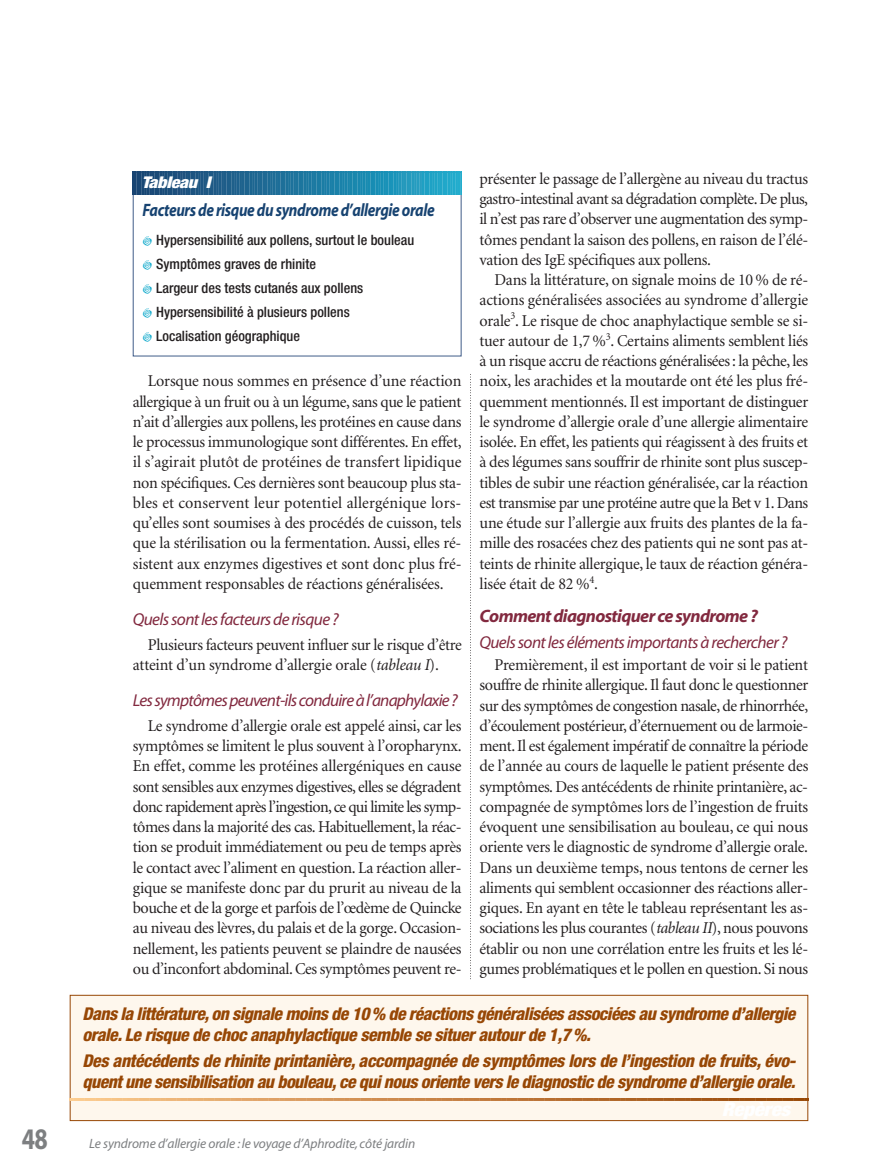
<style>
.page{position:relative;width:878px;height:1175px;background:#fff}
.page>*{position:absolute;margin:0;border:0;box-sizing:border-box;transform-origin:0 0}
.t1{font:700 30px "Myriad";color:#7d7f81;scale:.8 1}
.t2{font:italic 700 18px "Myriad";letter-spacing:-.025em;color:#174371;scale:.85 1}
.t3{font:italic 700 18px "Myriad";letter-spacing:-.035em;color:#82293f}
.t4{font:italic 800 condensed 17.7px/21px "Helvetica Neue";color:#974705}
.t5{font:italic 17.25px "Myriad";letter-spacing:-.035em;color:#82293f}
.t6{font:16.5px/20.2px "Minion";letter-spacing:-.02em;color:#231f20;text-align:justify}
.t7{font:italic 900 condensed 16.2px "Helvetica Neue";color:#fff;scale:1.11 1}
.t8{font:500 condensed 14.25px/24px "Helvetica Neue";color:#231f20}
.t9{font:italic 13.5px "Myriad";letter-spacing:-.01em;color:#7d7f81}
.s1{font-style:italic}
</style>
<div class="page">
<svg style="left:470px;top:374px;width:1px;height:605px"></svg>
<svg style="left:133px;top:172px;width:329px;height:22px;background:#247aa1"></svg>
<div style="left:70px;top:995px;width:737px;height:125px;background:#fef7ed"></div>
<div style="left:70px;top:994px;width:738px;height:126px;border:1px solid #974705"></div>
<svg style="left:70px;top:1098px;width:23px;height:22px"></svg>
<hr style="left:97px;top:1098px;width:2px;height:22px;background:#f9c78a">
<svg style="left:103px;top:1098px;width:109px;height:22px"></svg>
<hr style="left:216px;top:1098px;width:2px;height:22px;background:#e6ae71">
<svg style="left:222px;top:1098px;width:109px;height:22px"></svg>
<hr style="left:335px;top:1098px;width:2px;height:22px;background:#d59559">
<svg style="left:341px;top:1098px;width:17px;height:22px"></svg>
<hr style="left:362px;top:1098px;width:2px;height:22px;background:#d18f53">
<svg style="left:368px;top:1098px;width:82px;height:22px"></svg>
<hr style="left:454px;top:1098px;width:2px;height:22px;background:#c57f42">
<svg style="left:460px;top:1098px;width:17px;height:22px"></svg>
<hr style="left:481px;top:1098px;width:2px;height:22px;background:#c27a3d">
<svg style="left:487px;top:1098px;width:82px;height:22px"></svg>
<hr style="left:573px;top:1098px;width:2px;height:22px;background:#b46b2c">
<svg style="left:579px;top:1098px;width:17px;height:22px"></svg>
<hr style="left:600px;top:1098px;width:2px;height:22px;background:#b16728">
<svg style="left:606px;top:1098px;width:82px;height:22px"></svg>
<hr style="left:692px;top:1098px;width:2px;height:22px;background:#a55818">
<svg style="left:698px;top:1098px;width:17px;height:22px"></svg>
<hr style="left:719px;top:1098px;width:2px;height:22px;background:#a25414">
<svg style="left:725px;top:1098px;width:82px;height:22px"></svg>
<h1 class="t1" style="left:22px;top:1127px;width:34px">48</h1>
<p class="t7" style="left:142px;top:177px;width:66px">Tableau I</p>
<p class="t2" style="left:142px;top:203px;width:345px">Facteurs de risque du syndrome d’allergie orale</p>
<p class="t8" style="left:156px;top:229px;width:260px">Hypersensibilité aux pollens, surtout le bouleau Symptômes graves de rhinite<br>Largeur des tests cutanés aux pollens Hypersensibilité à plusieurs pollens Localisation géographique</p>
<p class="t6" style="left:133px;top:372px;width:330px;text-indent:15px">Lorsque nous sommes en présence d’une réaction allergique à un fruit ou à un légume, sans que le patient n’ait d’allergies aux pollens, les protéines en cause dans le processus immunologique sont différentes. En effet, il s’agirait plutôt de protéines de transfert lipidique non spécifiques. Ces dernières sont beaucoup plus sta&shy;bles et conservent leur potentiel allergénique lors&shy;qu’elles sont soumises à des procédés de cuisson, tels que la stérilisation ou la fermentation. Aussi, elles ré&shy;sistent aux enzymes digestives et sont donc plus fré&shy;quemment responsables de réactions généralisées.</p>
<p class="t5" style="left:133px;top:613px;width:207px">Quels sont les facteurs de risque ?</p>
<p class="t6" style="left:133px;top:635px;width:330px;text-indent:15px">Plusieurs facteurs peuvent influer sur le risque d’être atteint d’un syndrome d’allergie orale (<span class="s1">tableau I</span>).</p>
<p class="t5" style="left:133px;top:694px;width:326px">Les symptômes peuvent-ils conduire à l’anaphylaxie?</p>
<p class="t6" style="left:133px;top:716px;width:330px;text-indent:15px">Le syndrome d’allergie orale est appelé ainsi, car les symptômes se limitent le plus souvent à l’oropharynx.<br>En effet, comme les protéines allergéniques en cause sont sensibles aux enzymes digestives, elles se dégradent donc rapidement après l’ingestion,ce qui limite les symp&shy;tômes dans la majorité des cas. Habituellement, la réac&shy;tion se produit immédiatement ou peu de temps après le contact avec l’aliment en question. La réaction aller&shy;gique se manifeste donc par du prurit au niveau de la bouche et de la gorge et parfois de l’œdème de Quincke au niveau des lèvres, du palais et de la gorge. Occasion&shy;nellement, les patients peuvent se plaindre de nausées ou d’inconfort abdominal. Ces symptômes peuvent re-</p>
<p class="t6" style="left:479px;top:170px;width:330px">présenter le passage de l’allergène au niveau du tractus gastro-intestinal avant sa dégradation complète. De plus, il n’est pas rare d’observer une augmentation des symp&shy;tômes pendant la saison des pollens, en raison de l’élé&shy;vation des IgE spécifiques aux pollens.</p>
<p class="t6" style="left:479px;top:271px;width:330px;text-indent:15px">Dans la littérature, on signale moins de 10 % de ré&shy;actions généralisées associées au syndrome d’allergie orale<sup>3</sup>. Le risque de choc anaphylactique semble se si&shy;tuer autour de 1,7 %<sup>3</sup>. Certains aliments semblent liés à un risque accru de réactions généralisées : la pêche, les noix, les arachides et la moutarde ont été les plus fré&shy;quemment mentionnés. Il est important de distinguer le syndrome d’allergie orale d’une allergie alimentaire isolée. En effet, les patients qui réagissent à des fruits et à des légumes sans souffrir de rhinite sont plus suscep&shy;tibles de subir une réaction généralisée, car la réaction est transmise par une protéine autre que la Bet v 1. Dans une étude sur l’allergie aux fruits des plantes de la fa&shy;mille des rosacées chez des patients qui ne sont pas at&shy;teints de rhinite allergique, le taux de réaction généra&shy;lisée était de 82 %<sup>4</sup>.</p>
<p class="t3" style="left:479px;top:609px;width:280px">Comment diagnostiquer ce syndrome ?</p>
<p class="t5" style="left:479px;top:635px;width:309px">Quels sont les éléments importants à rechercher ?</p>
<p class="t6" style="left:479px;top:656px;width:330px;text-indent:15px">Premièrement, il est important de voir si le patient souffre de rhinite allergique. Il faut donc le questionner sur des symptômes de congestion nasale, de rhinorrhée, d’écoulement postérieur, d’éternuement ou de larmoie&shy;ment. Il est également impératif de connaître la période de l’année au cours de laquelle le patient présente des symptômes. Des antécédents de rhinite printanière, ac&shy;compagnée de symptômes lors de l’ingestion de fruits évoquent une sensibilisation au bouleau, ce qui nous oriente vers le diagnostic de syndrome d’allergie orale.<br>Dans un deuxième temps, nous tentons de cerner les aliments qui semblent occasionner des réactions aller&shy;giques. En ayant en tête le tableau représentant les as&shy;sociations les plus courantes (<span class="s1">tableau II</span>), nous pouvons établir ou non une corrélation entre les fruits et les lé&shy;gumes problématiques et le pollen en question. Si nous</p>
<p class="t4" style="left:82px;top:1005px;width:717px">Dans la littérature, on signale moins de 10% de réactions généralisées associées au syndrome d’allergie orale. Le risque de choc anaphylactique semble se situerautourde 1,7%.</p>
<p class="t4" style="left:83px;top:1051px;width:717px">Des antécédents de rhinite printanière, accompagnée de symptômes lors de l’ingestion de fruits, évo&shy;quentune sensibilisation au bouleau, ce quinous oriente vers le diagnostic de syndrome d’allergie orale.</p>
<p class="t9" style="left:89px;top:1138px;width:327px">Le syndrome d’allergie orale : le voyage d’Aphrodite, côté jardin</p>
</div>
